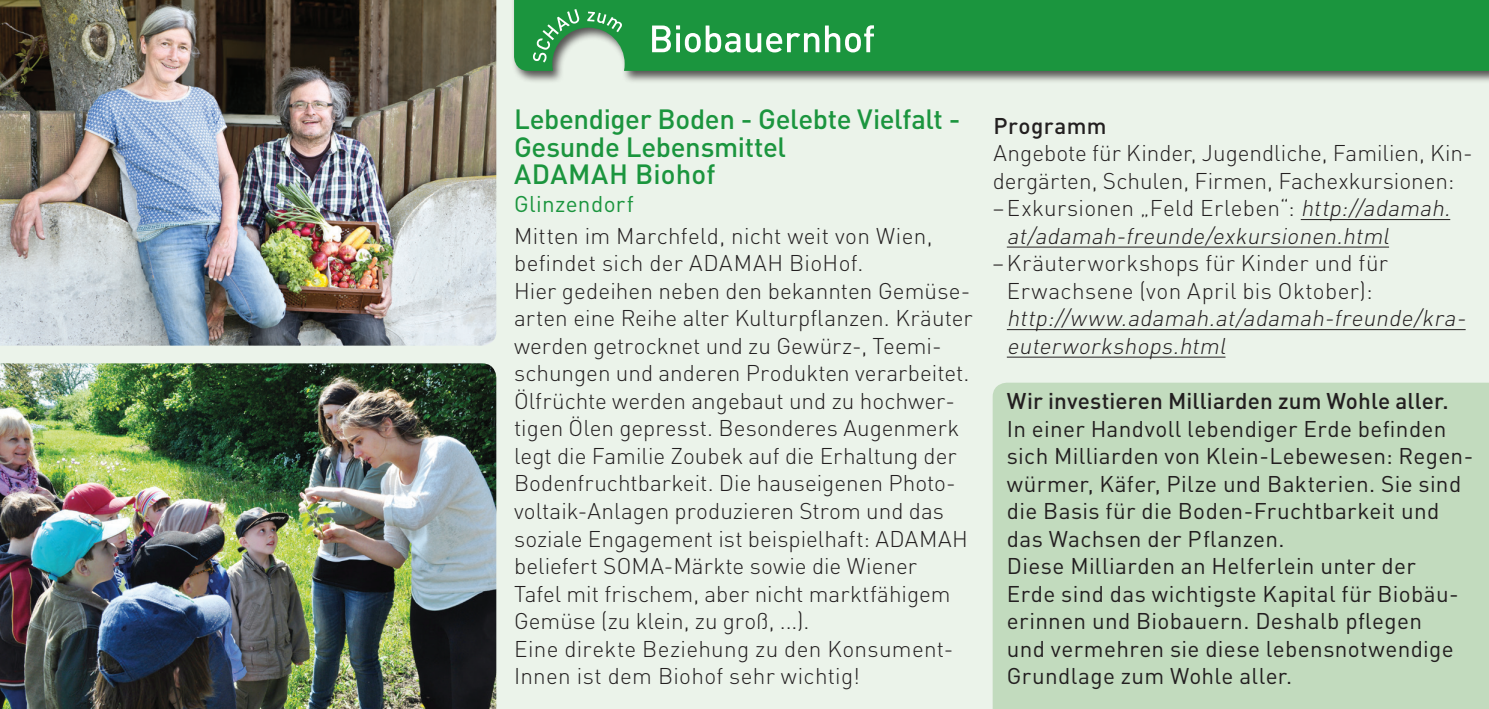
<style>
.page{position:relative;width:1489px;height:709px;background:#fff}
.page>*{position:absolute;margin:0;border:0;box-sizing:border-box;transform-origin:0 0}
.t1{font:500 27.5px/27.5px "DIN";letter-spacing:-.01em;color:#1b953e}
.t2{font:300 22.5px/27.5px "DIN";letter-spacing:.005em;color:#231f20}
.t3{font:22.5px/27.5px "DIN";letter-spacing:.015em;color:#231f20}
.t4{font:italic 300 22.5px/27.5px "DIN";color:#231f20}
.t5{font:500 22.5px "DIN";letter-spacing:.005em;color:#231f20}
.t6{font:22.5px "DIN";letter-spacing:.015em;color:#1b953e}
.s1{font-style:italic}
</style>
<div class="page">
<div style="left:0;top:0;width:1488px;height:709px;background:#ebf3ea"></div>
<div style="left:511px;top:0;width:977px;height:84px;background:#231f20;opacity:.75"></div>
<div style="left:514px;top:0;width:974px;height:71px;background:#1b953e"></div>
<svg style="left:652px;top:25px;width:226px;height:27px;background:#67b87e"></svg>
<svg style="left:532px;top:9px;width:90px;height:54px"></svg>
<div style="left:992px;top:383px;width:496px;height:326px;background:#c2dbbe"></div>
<img style="left:0;top:363px;width:496px;height:346px">
<img style="left:0;top:0;width:496px;height:345px">
<hr style="left:1300px;top:219px;width:149px;height:1px;background:#231f20">
<hr style="left:1006px;top:247px;width:382px;height:1px;background:#231f20">
<hr style="left:1006px;top:329px;width:459px;height:1px;background:#231f20">
<hr style="left:1006px;top:357px;width:219px;height:1px;background:#231f20">
<div style="left:878px;top:11px;width:180px;height:52px;background:#1b953e"></div>
<p class="t1" style="left:514px;top:104px;width:448px">Lebendiger Boden - Gelebte Vielfalt -<br>Gesunde Lebensmittel<br>ADAMAH Biohof</p>
<p class="t6" style="left:514px;top:189px;width:121px">Glinzendorf</p>
<p class="t2" style="left:514px;top:222px;width:460px">Mitten im Marchfeld, nicht weit von Wien, befindet sich der ADAMAH BioHof.<br>Hier gedeihen neben den bekannten Gemüse&shy;arten eine Reihe alter Kulturpflanzen. Kräuter werden getrocknet und zu Gewürz-, Teemi&shy;schungen und anderen Produkten verarbeitet.<br>Ölfrüchte werden angebaut und zu hochwer&shy;tigen Ölen gepresst. Besonderes Augenmerk legt die Familie Zoubek auf die Erhaltung der Bodenfruchtbarkeit. Die hauseigenen Photo&shy;voltaik-Anlagen produzieren Strom und das soziale Engagement ist beispielhaft: ADAMAH beliefert SOMA-Märkte sowie die Wiener<br>Tafel mit frischem, aber nicht marktfähigem Gemüse (zu klein, zu groß, ...).<br>Eine direkte Beziehung zu den Konsument-Innen ist dem Biohof sehr wichtig!</p>
<p class="t5" style="left:993px;top:111px;width:115px">Programm</p>
<p class="t2" style="left:993px;top:139px;width:477px">Angebote für Kinder, Jugendliche, Familien, Kin-</p>
<p class="t2" style="left:992px;top:167px;width:463px">dergärten, Schulen, Firmen, Fachexkursionen:</p>
<p class="t2" style="left:992px;top:194px;width:464px">–Exkursionen „Feld Erleben“: <span class="s1">http://adamah.</span></p>
<p class="t4" style="left:1006px;top:222px;width:388px">at/adamah-freunde/exkursionen.html</p>
<p class="t2" style="left:992px;top:249px;width:397px;text-align:center">–Kräuterworkshops für Kinder und für<br>Erwachsene (von April bis Oktober):</p>
<p class="t4" style="left:1006px;top:304px;width:465px">http://www.adamah.at/adamah-freunde/kra&shy;euterworkshops.html</p>
<p class="t5" style="left:1006px;top:386px;width:443px">Wir investieren Milliarden zum Wohle aller.</p>
<p class="t3" style="left:1006px;top:414px;width:468px">In einer Handvoll lebendiger Erde befinden sich Milliarden von Klein-Lebewesen: Regen&shy;würmer, Käfer, Pilze und Bakterien. Sie sind die Basis für die Boden-Fruchtbarkeit und das Wachsen der Pflanzen.<br>Diese Milliarden an Helferlein unter der<br>Erde sind das wichtigste Kapital für Biobäu&shy;erinnen und Biobauern. Deshalb pflegen<br>und vermehren sie diese lebensnotwendige Grundlage zum Wohle aller.</p>
</div>
